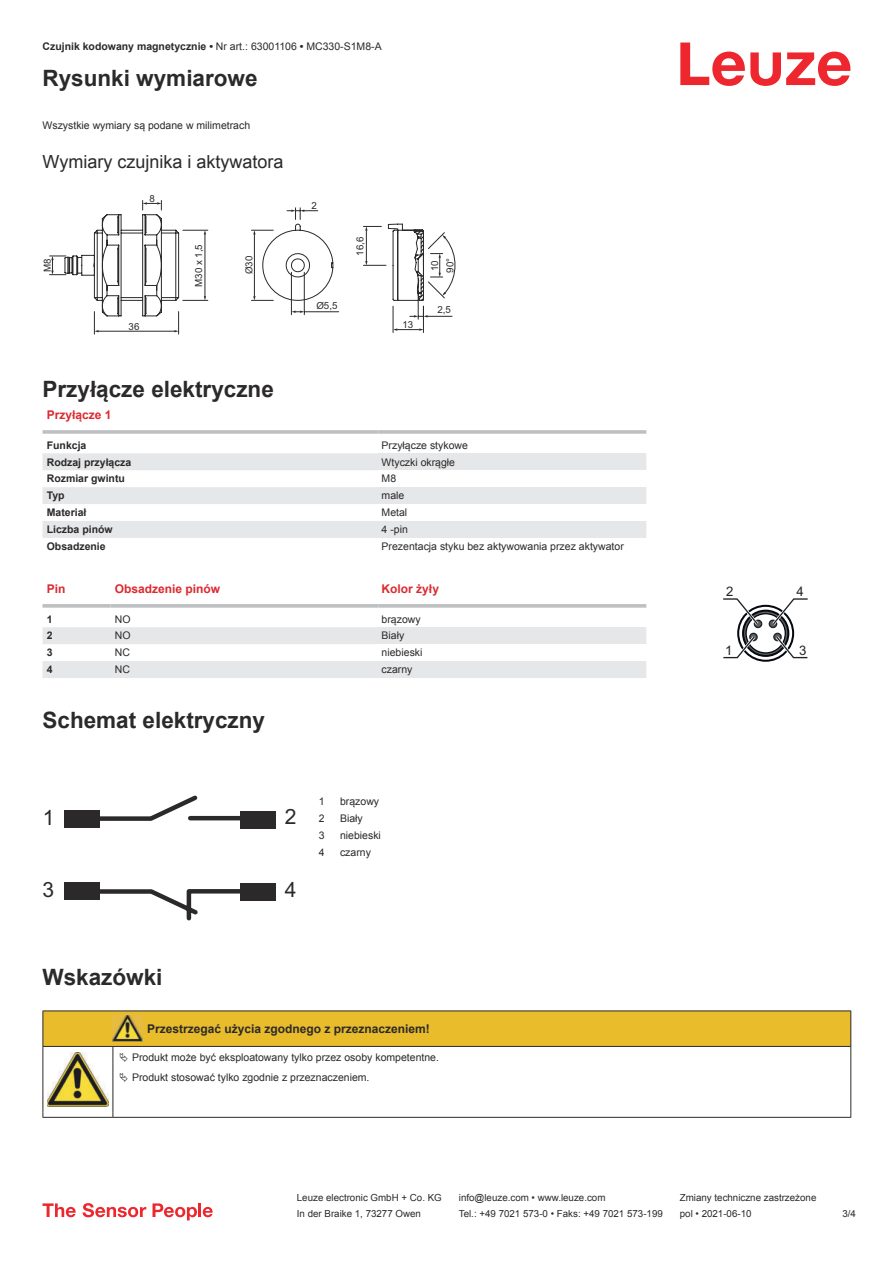
<style>
.page{position:relative;width:893px;height:1263px;background:#fff}
.page>*{position:absolute;margin:0;border:0;box-sizing:border-box;transform-origin:0 0}
.t1{font:700 22.5px "Arial";color:#2b292a}
.t2{font:21px "Arial";color:#2b292a}
.t3{font:18px "Arial";color:#2b292a}
.t4{font:13.2px "Arial";color:#1e2328}
.t5{font:700 12px "Arial";color:#2b292a}
.t6{font:700 12px "Arial";color:#db2a30}
.t7{font:10.5px/20.2px "Arial";color:#2b292a}
.t8{font:700 10.5px "Arial";color:#2b292a}
.t9{font:9.75px/15.3px "Arial";color:#2b292a}
.s1{font-weight:400}
</style>
<div class="page">
<svg style="left:680px;top:43px;width:170px;height:43px"></svg>
<svg style="left:43px;top:453px;width:335px;height:85px;fill:#e6e7e9"></svg>
<hr style="left:43px;top:430px;width:335px;height:4px;background:#bdbfc1">
<hr style="left:378px;top:430px;width:268px;height:4px;background:#c7c9ca">
<div style="left:378px;top:453px;width:268px;height:17px;background:#e6e7e9"></div>
<div style="left:378px;top:487px;width:268px;height:17px;background:#e6e7e9"></div>
<div style="left:378px;top:521px;width:268px;height:17px;background:#e6e7e9"></div>
<svg style="left:43px;top:627px;width:335px;height:51px"></svg>
<svg style="left:43px;top:604px;width:68px;height:4px"></svg>
<svg style="left:111px;top:604px;width:267px;height:4px"></svg>
<svg style="left:378px;top:604px;width:268px;height:4px"></svg>
<div style="left:378px;top:627px;width:268px;height:17px;background:#e6e7e9"></div>
<div style="left:378px;top:661px;width:268px;height:17px;background:#e6e7e9"></div>
<svg style="left:723px;top:598px;width:85px;height:64px"></svg>
<svg style="left:43px;top:1203px;width:33px;height:14px"></svg>
<svg style="left:83px;top:1203px;width:63px;height:14px"></svg>
<svg style="left:153px;top:1203px;width:44px;height:17px"></svg>
<hr style="left:198px;top:1203px;width:3px;height:14px;background:#ed272d">
<svg style="left:203px;top:1207px;width:10px;height:10px"></svg>
<svg style="left:49px;top:200px;width:354px;height:134px"></svg>
<svg style="left:51px;top:256px;width:3px;height:4px"></svg>
<svg style="left:51px;top:270px;width:3px;height:5px"></svg>
<svg style="left:143px;top:202px;width:4px;height:3px"></svg>
<svg style="left:157px;top:202px;width:4px;height:3px"></svg>
<svg style="left:291px;top:210px;width:13px;height:2px"></svg>
<svg style="left:94px;top:226px;width:362px;height:107px"></svg>
<div style="left:64px;top:810px;width:36px;height:17px;background:#2b292a"></div>
<div style="left:64px;top:882px;width:36px;height:18px;background:#2b292a"></div>
<svg style="left:95px;top:795px;width:151px;height:125px"></svg>
<div style="left:240px;top:811px;width:35px;height:17px;background:#2b292a"></div>
<div style="left:240px;top:883px;width:36px;height:17px;background:#2b292a"></div>
<svg style="left:44px;top:1088px;width:806px;height:29px"></svg>
<hr style="left:43px;top:1010px;width:70px;height:1px;background:#2b292a">
<hr style="left:113px;top:1010px;width:30px;height:1px;background:#2b292a">
<hr style="left:143px;top:1010px;width:708px;height:1px;background:#2b292a">
<hr style="left:43px;top:1047px;width:1px;height:66px;background:#2b292a">
<hr style="left:113px;top:1047px;width:1px;height:66px;background:#2b292a">
<hr style="left:850px;top:1047px;width:1px;height:66px;background:#2b292a">
<hr style="left:43px;top:1117px;width:70px;height:1px;background:#2b292a">
<hr style="left:113px;top:1117px;width:30px;height:1px;background:#2b292a">
<hr style="left:143px;top:1117px;width:708px;height:1px;background:#2b292a">
<img style="left:47px;top:1088px;width:61px;height:19px">
<svg style="left:43px;top:1011px;width:808px;height:77px"></svg>
<p class="t8" style="left:43px;top:43px;width:341px">Czujnik kodowany magnetycznie • <span class="s1">Nr art.: 63001106</span> • <span class="s1">MC330-S1M8-A</span></p>
<h1 class="t1" style="left:43px;top:70px;width:217px">Rysunki wymiarowe</h1>
<p class="t7" style="left:43px;top:115px;width:209px">Wszystkie wymiary są podane w milimetrach</p>
<h3 class="t3" style="left:43px;top:150px;width:242px">Wymiary czujnika i aktywatora</h3>
<p class="t9" style="left:40px;top:272px;width:15px;rotate:-90deg">M8</p>
<p class="t9" style="left:149px;top:191px;width:7px">8</p>
<p class="t9" style="left:129px;top:319px;width:12px">36</p>
<p class="t9" style="left:191px;top:287px;width:44px;rotate:-90deg">M30 x 1,5</p>
<p class="t9" style="left:242px;top:274px;width:20px;rotate:-90deg">Ø30</p>
<p class="t9" style="left:311px;top:199px;width:7px">2</p>
<p class="t9" style="left:316px;top:298px;width:23px">Ø5,5</p>
<p class="t9" style="left:353px;top:256px;width:20px;rotate:-90deg">16,6</p>
<p class="t9" style="left:402px;top:317px;width:12px">13</p>
<p class="t9" style="left:428px;top:273px;width:16px;rotate:-90deg">10<br>90°</p>
<p class="t9" style="left:437px;top:303px;width:15px">2,5</p>
<h1 class="t1" style="left:43px;top:374px;width:233px">Przyłącze elektryczne</h1>
<p class="t6" style="left:47px;top:407px;width:66px">Przyłącze 1</p>
<p class="t8" style="left:47px;top:441px;width:41px">Funkcja</p>
<p class="t7" style="left:382px;top:435px;width:88px">Przyłącze stykowe</p>
<p class="t8" style="left:47px;top:454px;width:86px">Rodzaj przyłącza</p>
<p class="t7" style="left:382px;top:452px;width:75px">Wtyczki okrągłe</p>
<p class="t8" style="left:47px;top:475px;width:80px">Rozmiar gwintu</p>
<p class="t7" style="left:382px;top:470px;width:16px">M8</p>
<p class="t8" style="left:47px;top:488px;width:19px">Typ</p>
<p class="t7" style="left:382px;top:485px;width:24px">male</p>
<p class="t8" style="left:47px;top:505px;width:41px">Materiał</p>
<p class="t7" style="left:382px;top:502px;width:27px">Metal</p>
<p class="t8" style="left:47px;top:522px;width:67px">Liczba pinów</p>
<p class="t7" style="left:382px;top:519px;width:28px">4 -pin</p>
<p class="t8" style="left:47px;top:542px;width:60px">Obsadzenie</p>
<p class="t7" style="left:382px;top:536px;width:244px">Prezentacja styku bez aktywowania przez aktywator</p>
<p class="t6" style="left:47px;top:584px;width:20px">Pin</p>
<p class="t6" style="left:115px;top:581px;width:107px">Obsadzenie pinów</p>
<p class="t6" style="left:382px;top:581px;width:59px">Kolor żyły</p>
<p class="t8" style="left:47px;top:615px;width:7px">1</p>
<p class="t7" style="left:115px;top:610px;width:17px">NO</p>
<p class="t7" style="left:382px;top:609px;width:41px">brązowy</p>
<p class="t8" style="left:47px;top:632px;width:7px">2</p>
<p class="t7" style="left:115px;top:627px;width:17px">NO</p>
<p class="t7" style="left:382px;top:626px;width:24px">Biały</p>
<p class="t8" style="left:47px;top:649px;width:7px">3</p>
<p class="t7" style="left:115px;top:643px;width:17px">NC</p>
<p class="t7" style="left:382px;top:642px;width:42px">niebieski</p>
<p class="t8" style="left:47px;top:662px;width:7px">4</p>
<p class="t7" style="left:115px;top:660px;width:17px">NC</p>
<p class="t7" style="left:382px;top:660px;width:32px">czarny</p>
<h1 class="t1" style="left:43px;top:712px;width:224px">Schemat elektryczny</h1>
<h2 class="t2" style="left:43px;top:809px;width:13px">1</h2>
<h2 class="t2" style="left:43px;top:881px;width:13px">3</h2>
<h1 class="t1" style="left:43px;top:968px;width:122px">Wskazówki</h1>
<h2 class="t2" style="left:285px;top:809px;width:13px">2</h2>
<h2 class="t2" style="left:285px;top:881px;width:13px">4</h2>
<p class="t7" style="left:319px;top:792px;width:7px">1</p>
<p class="t7" style="left:340px;top:791px;width:41px">brązowy</p>
<p class="t7" style="left:319px;top:809px;width:7px">2</p>
<p class="t7" style="left:340px;top:808px;width:24px">Biały</p>
<p class="t7" style="left:319px;top:826px;width:7px">3</p>
<p class="t7" style="left:340px;top:825px;width:42px">niebieski</p>
<p class="t7" style="left:319px;top:842px;width:7px">4</p>
<p class="t7" style="left:340px;top:843px;width:32px">czarny</p>
<p class="t5" style="left:147px;top:1020px;width:284px">Przestrzegać użycia zgodnego z przeznaczeniem!</p>
<p class="t7" style="left:132px;top:1047px;width:308px">Produkt może być eksploatowany tylko przez osoby kompetentne.<br>Produkt stosować tylko zgodnie z przeznaczeniem.</p>
<p class="t4" style="left:726px;top:586px;width:9px">2</p>
<p class="t4" style="left:796px;top:586px;width:9px">4</p>
<p class="t4" style="left:725px;top:645px;width:9px">1</p>
<p class="t4" style="left:799px;top:645px;width:9px">3</p>
<p class="t9" style="left:297px;top:1190px;width:146px">Leuze electronic GmbH + Co. KG</p>
<p class="t9" style="left:459px;top:1190px;width:148px">info@leuze.com • www.leuze.com</p>
<p class="t9" style="left:680px;top:1190px;width:138px">Zmiany techniczne zastrzeżone</p>
<p class="t9" style="left:297px;top:1207px;width:126px">In der Braike 1, 73277 Owen</p>
<p class="t9" style="left:459px;top:1206px;width:205px">Tel.: +49 7021 573-0 • Faks: +49 7021 573-199</p>
<p class="t9" style="left:680px;top:1206px;width:73px">pol • 2021-06-10</p>
<p class="t9" style="left:842px;top:1207px;width:15px">3 /4</p>
</div>
